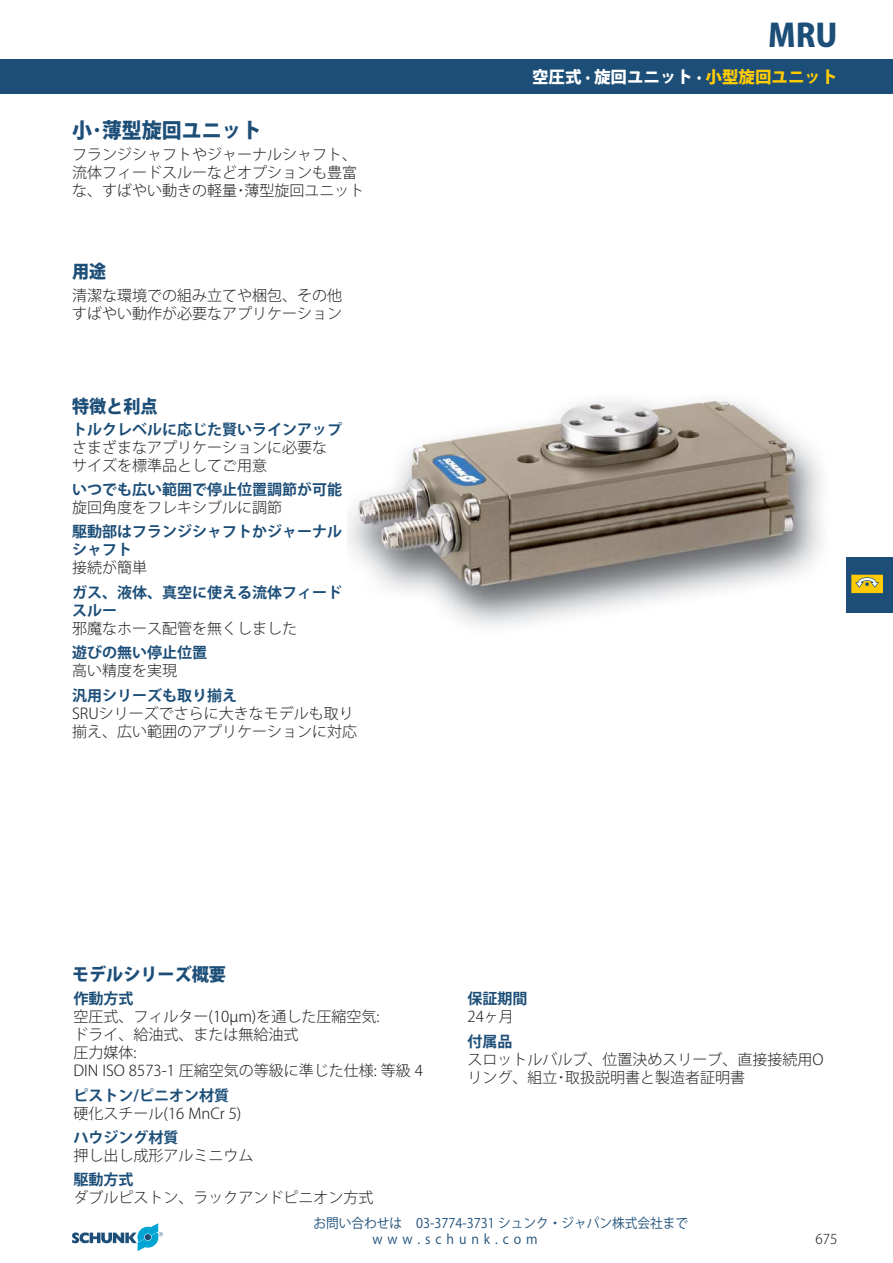
<style>
.page{position:relative;width:893px;height:1263px;background:#fff}
.page>*{position:absolute;margin:0;border:0;box-sizing:border-box;transform-origin:0 0}
.t1{font:31.5px "Koz Go Std Heavy 90 pv RKSJ H";color:#1c4e78}
.t2{font:21px "Koz Go Std Heavy 90 pv RKSJ H";color:#1c4e78;scale:.95 1}
.t3{font:18px "Koz Go Std Heavy 90 pv RKSJ H";color:#1c4e78;scale:.95 1}
.t4{font:16.5px "Koz Go Std Heavy 90 pv RKSJ H";color:#fff}
.t5{font:15px/18px "Koz Go Std Light 90 pv RKSJ H";color:#231f20}
.t6{font:15px/18px "Koz Go Std Bold 90 pv RKSJ H";color:#1c4e78}
.t7{font:13.5px "Koz Go Std Light 90 pv RKSJ H";color:#231f20}
.t8{font:13.35px "Koz Go Std Regular 90 pv RKSJ H";color:#1c4e78;scale:.95 1}
.t9{font:13.35px "Koz Go Std Regular 90 pv RKSJ H";letter-spacing:.385em;color:#1c4e78;scale:.95 1}
.s1{color:#ffcb04}
</style>
<div class="page">
<div style="left:846px;top:557px;width:47px;height:55px;background:#1c4e78"></div>
<svg style="left:851px;top:575px;width:32px;height:18px"></svg>
<svg style="left:72px;top:1223px;width:91px;height:28px"></svg>
<img style="left:347px;top:400px;width:475px;height:226px">
<div style="left:0;top:60px;width:893px;height:34px;background:#1c4e78"></div>
<h2 class="t2" style="left:72px;top:122px;width:201px">小･薄型旋回ユニット</h2>
<p class="t5" style="left:72px;top:147px;width:294px">フランジシャフトやジャーナルシャフト、流体フィードスルーなどオプションも豊富な、すばやい動きの軽量･薄型旋回ユニット</p>
<p class="t3" style="left:72px;top:264px;width:37px">用途</p>
<p class="t5" style="left:72px;top:288px;width:271px">清潔な環境での組み立てや梱包、その他すばやい動作が必要なアプリケーション</p>
<p class="t3" style="left:72px;top:400px;width:92px">特徴と利点</p>
<p class="t6" style="left:72px;top:422px;width:271px">トルクレベルに応じた賢いラインアップ</p>
<p class="t5" style="left:72px;top:440px;width:256px">さまざまなアプリケーションに必要なサイズを標準品としてご用意</p>
<p class="t6" style="left:72px;top:482px;width:271px">いつでも広い範囲で停止位置調節が可能</p>
<p class="t5" style="left:72px;top:500px;width:211px">旋回角度をフレキシブルに調節</p>
<p class="t6" style="left:72px;top:525px;width:271px">駆動部はフランジシャフトかジャーナルシャフト</p>
<p class="t5" style="left:72px;top:561px;width:76px">接続が簡単</p>
<p class="t6" style="left:72px;top:585px;width:271px">ガス、液体、真空に使える流体フィードスルー</p>
<p class="t5" style="left:72px;top:621px;width:226px">邪魔なホース配管を無くしました</p>
<p class="t6" style="left:72px;top:646px;width:136px">遊びの無い停止位置</p>
<p class="t5" style="left:72px;top:664px;width:107px">高い精度を実現</p>
<p class="t6" style="left:72px;top:688px;width:166px">汎用シリーズも取り揃え</p>
<p class="t5" style="left:72px;top:706px;width:286px">SRUシリーズでさらに大きなモデルも取り揃え、広い範囲のアプリケーションに対応</p>
<h1 class="t1" style="left:768px;top:24px;width:71px">MRU</h1>
<p class="t4" style="left:532px;top:70px;width:307px">空圧式 · 旋回ユニット · <span class="s1">小型旋回ユニット</span></p>
<p class="t3" style="left:72px;top:967px;width:164px">モデルシリーズ概要</p>
<p class="t6" style="left:74px;top:992px;width:61px">作動方式</p>
<p class="t5" style="left:74px;top:1010px;width:351px">空圧式、フィルター(10µm)を通した圧縮空気:<br>ドライ、給油式、または無給油式<br>圧力媒体:<br>DIN ISO 8573-1 圧縮空気の等級に準じた仕様: 等級 4</p>
<p class="t6" style="left:74px;top:1088px;width:157px">ピストン/ピニオン材質</p>
<p class="t5" style="left:74px;top:1106px;width:169px">硬化スチール(16 MnCr 5)</p>
<p class="t6" style="left:74px;top:1130px;width:106px">ハウジング材質</p>
<p class="t5" style="left:74px;top:1148px;width:181px">押し出し成形アルミニウム</p>
<p class="t6" style="left:74px;top:1173px;width:61px">駆動方式</p>
<p class="t5" style="left:74px;top:1191px;width:301px">ダブルピストン、ラックアンドピニオン方式</p>
<p class="t6" style="left:468px;top:992px;width:61px">保証期間</p>
<p class="t5" style="left:468px;top:1010px;width:48px">24ヶ月</p>
<p class="t6" style="left:468px;top:1034px;width:46px">付属品</p>
<p class="t5" style="left:468px;top:1052px;width:358px">スロットルバルブ、位置決めスリーブ、直接接続用Oリング、組立･取扱説明書と製造者証明書</p>
<p class="t8" style="left:313px;top:1218px;width:396px">お問い合わせは　03-3774-3731 シュンク・ジャパン株式会社まで</p>
<p class="t9" style="left:372px;top:1234px;width:175px">www.schunk.com</p>
<p class="t7" style="left:815px;top:1234px;width:24px">675</p>
</div>
